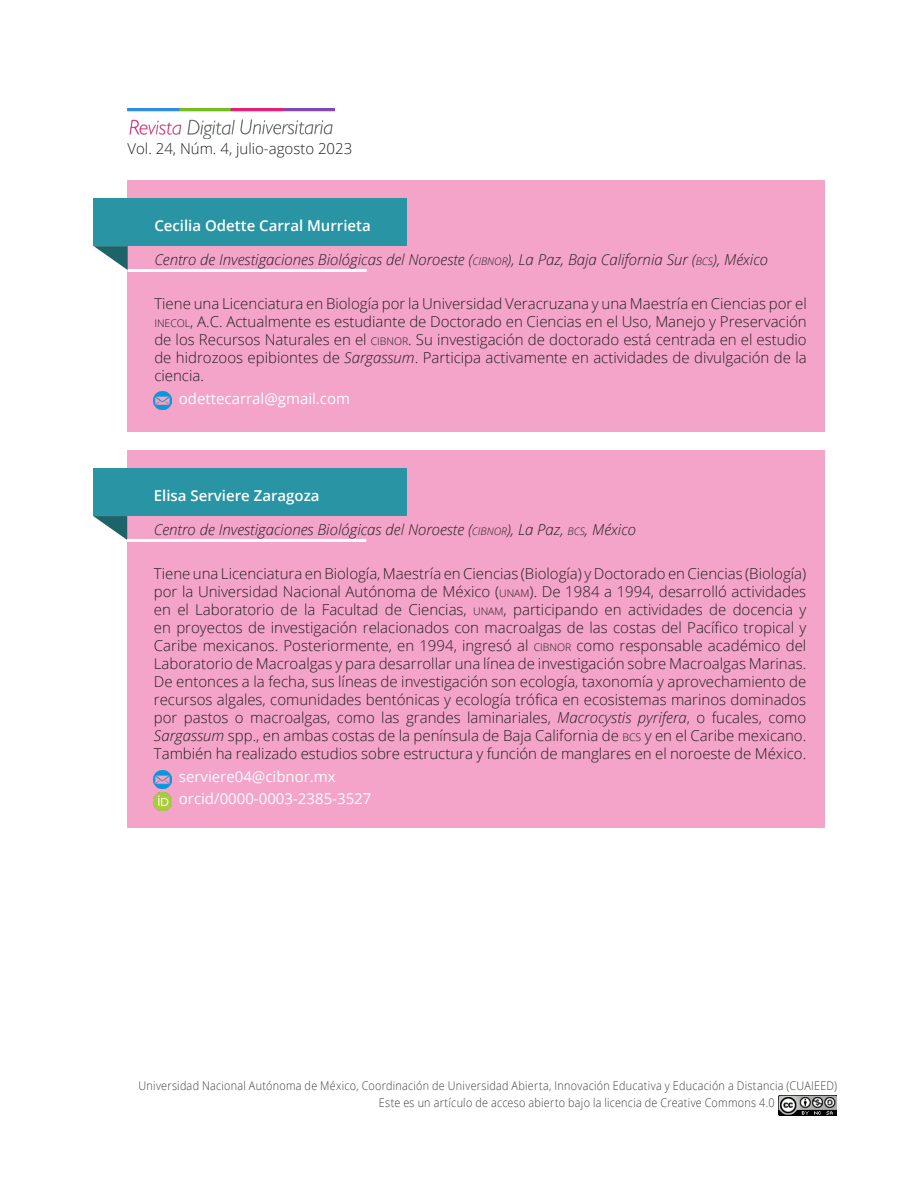
<style>
.page{position:relative;width:918px;height:1188px;background:#fff}
.page>*{position:absolute;margin:0;border:0;box-sizing:border-box;transform-origin:0 0}
.autor_Info2{font:300 15px/18px "Open Sans";color:#231f20;text-align:justify}
.autor_Info2-2{font:italic 300 15px "Open Sans";color:#231f20}
.autor_Info2-3{font:15px "Open Sans";color:#fff}
.autor_info{font:600 15px "Open Sans";color:#fff}
.t1{font:300 12px/17px "Open Sans";letter-spacing:.025em;color:#3e3e3f;scale:.9 1}
.s1{font-size:10.5px}
.s2{font-style:italic}
</style>
<div class="page">
<img style="left:128px;top:108px;width:207px;height:30px">
<img style="left:778px;top:1096px;width:59px;height:20px">
<div style="left:128px;top:180px;width:697px;height:252px;background:#f4a4c9"></div>
<div style="left:94px;top:199px;width:313px;height:47px;background:#2994a4"></div>
<svg style="left:94px;top:246px;width:34px;height:24px"></svg>
<hr style="left:128px;top:269px;width:239px;height:3px;background:#fff">
<img style="left:154px;top:391px;width:18px;height:18px">
<div style="left:127px;top:450px;width:697px;height:378px;background:#f4a4c9"></div>
<div style="left:93px;top:469px;width:314px;height:47px;background:#2994a4"></div>
<svg style="left:93px;top:516px;width:34px;height:24px"></svg>
<hr style="left:127px;top:539px;width:239px;height:3px;background:#fff">
<img style="left:154px;top:771px;width:18px;height:18px">
<img style="left:154px;top:793px;width:18px;height:18px">
<p class="autor_Info2" style="left:128px;top:139px;width:226px">Vol. 24, Núm. 4, julio-agosto 2023</p>
<p class="autor_info" style="left:154px;top:215px;width:218px">Cecilia Odette Carral Murrieta</p>
<p class="autor_Info2-2" style="left:154px;top:249px;width:615px">Centro de Investigaciones Biológicas del Noroeste (<span class="s1">CIBNOR</span>), La Paz, Baja California Sur (<span class="s1">BCS</span>), México</p>
<p class="autor_Info2" style="left:154px;top:295px;width:654px">Tiene una Licenciatura en Biología por la Universidad Veracruzana y una Maestría en Ciencias por el <span class="s1">INECOL</span>, A.C. Actualmente es estudiante de Doctorado en Ciencias en el Uso, Manejo y Preservación de los Recursos Naturales en el <span class="s1">CIBNOR</span>. Su investigación de doctorado está centrada en el estudio de hidrozoos epibiontes de <span class="s2">Sargassum</span>. Participa activamente en actividades de divulgación de la ciencia.</p>
<p class="autor_Info2-3" style="left:179px;top:388px;width:173px">odettecarral@gmail.com</p>
<p class="autor_info" style="left:154px;top:485px;width:167px">Elisa Serviere Zaragoza</p>
<p class="autor_Info2-2" style="left:154px;top:519px;width:484px">Centro de Investigaciones Biológicas del Noroeste (<span class="s1">CIBNOR</span>), La Paz, <span class="s1">BCS</span>, México</p>
<p class="autor_Info2" style="left:154px;top:565px;width:654px">Tiene una Licenciatura en Biología, Maestría en Ciencias (Biología) y Doctorado en Ciencias (Biología) por la Universidad Nacional Autónoma de México (<span class="s1">UNAM</span>). De 1984 a 1994, desarrolló actividades en el Laboratorio de la Facultad de Ciencias, <span class="s1">UNAM</span>, participando en actividades de docencia y en proyectos de investigación relacionados con macroalgas de las costas del Pacífico tropical y Caribe mexicanos. Posteriormente, en 1994, ingresó al <span class="s1">CIBNOR</span> como responsable académico del Laboratorio de Macroalgas y para desarrollar una línea de investigación sobre Macroalgas Marinas.<br>De entonces a la fecha, sus líneas de investigación son ecología, taxonomía y aprovechamiento de recursos algales, comunidades bentónicas y ecología trófica en ecosistemas marinos dominados por pastos o macroalgas, como las grandes laminariales, <span class="s2">Macrocystis pyrifera</span>, o fucales, como <span class="s2">Sargassum</span> spp., en ambas costas de la península de Baja California de <span class="s1">BCS</span> y en el Caribe mexicano.<br>También ha realizado estudios sobre estructura y función de manglares en el noroeste de México.</p>
<p class="autor_Info2-3" style="left:179px;top:766px;width:158px">serviere04@cibnor.mx</p>
<p class="autor_Info2-3" style="left:179px;top:788px;width:194px">orcid/0000-0003-2385-3527</p>
<p class="t1" style="left:379px;top:1077px;width:511px;text-indent:-240px">Universidad Nacional Autónoma de México, Coordinación de Universidad Abierta, Innovación Educativa y Educación a Distancia (CUAIEED)<br>Este es un artículo de acceso abierto bajo la licencia de Creative Commons 4.0</p>
</div>
